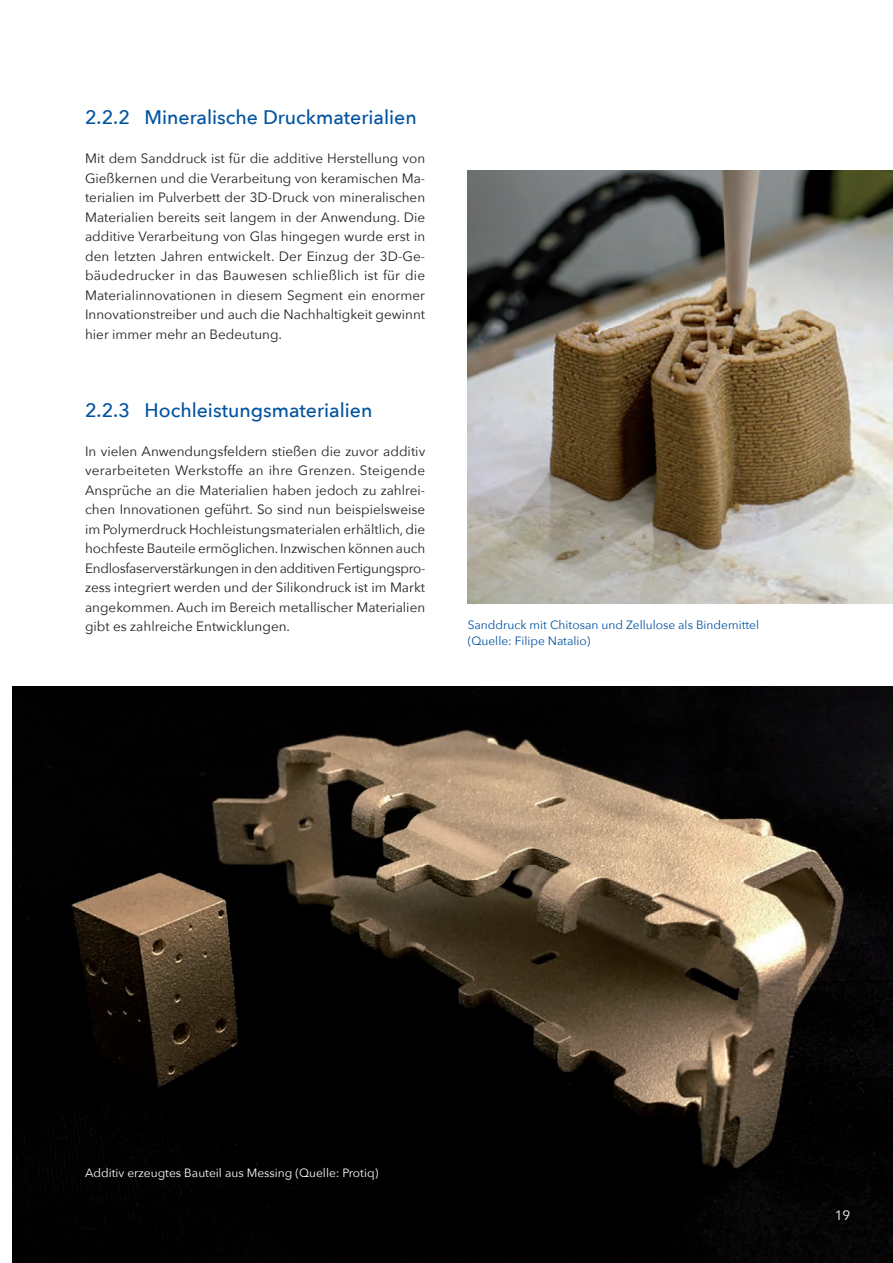
<style>
.page{position:relative;width:893px;height:1263px;background:#fff}
.page>*{position:absolute;margin:0;border:0;box-sizing:border-box;transform-origin:0 0}
.t1{font:500 19.5px "Avenir Next";color:#0153a0}
.t2{font:13.5px/19.5px "Avenir Next";color:#231f20;text-align:justify}
.t3{font:13.5px "Avenir Next";color:#fff}
.t4{font:12px/16.5px "Avenir Next";color:#0153a0}
.t5{font:12px "Avenir Next";color:#fff}
</style>
<div class="page">
<img style="left:468px;top:170px;width:425px;height:434px">
<img style="left:13px;top:687px;width:880px;height:576px">
<h1 class="t1" style="left:85px;top:101px;width:333px">2.2.2 Mineralische Druckmaterialien</h1>
<p class="t2" style="left:85px;top:148px;width:342px">Mit dem Sanddruck ist für die additive Herstellung von Gießkernen und die Verarbeitung von keramischen Ma&shy;terialien im Pulverbett der 3D-Druck von mineralischen Materialien bereits seit langem in der Anwendung. Die additive Verarbeitung von Glas hingegen wurde erst in den letzten Jahren entwickelt. Der Einzug der 3D-Ge&shy;bäudedrucker in das Bauwesen schließlich ist für die Materialinnovationen in diesem Segment ein enormer Innovationstreiber und auch die Nachhaltigkeit gewinnt hier immer mehr an Bedeutung.</p>
<h1 class="t1" style="left:85px;top:393px;width:289px">2.2.3 Hochleistungsmaterialien</h1>
<p class="t2" style="left:85px;top:441px;width:342px">In vielen Anwendungsfeldern stießen die zuvor additiv verarbeiteten Werkstoffe an ihre Grenzen. Steigende Ansprüche an die Materialien haben jedoch zu zahlrei&shy;chen Innovationen geführt. So sind nun beispielsweise im Polymerdruck Hochleistungsmaterialen erhältlich, die hochfeste Bauteile ermöglichen. Inzwischen können auch Endlosfaserverstärkungen in den additiven Fertigungspro&shy;zess integriert werden und der Silikondruck ist im Markt angekommen. Auch im Bereich metallischer Materialien gibt es zahlreiche Entwicklungen.</p>
<p class="t4" style="left:468px;top:616px;width:293px">Sanddruck mit Chitosan und Zellulose als Bindemittel (Quelle: Filipe Natalio)</p>
<p class="t5" style="left:85px;top:1163px;width:295px">Additiv erzeugtes Bauteil aus Messing (Quelle: Protiq)</p>
<p class="t3" style="left:835px;top:1204px;width:17px">19</p>
</div>
